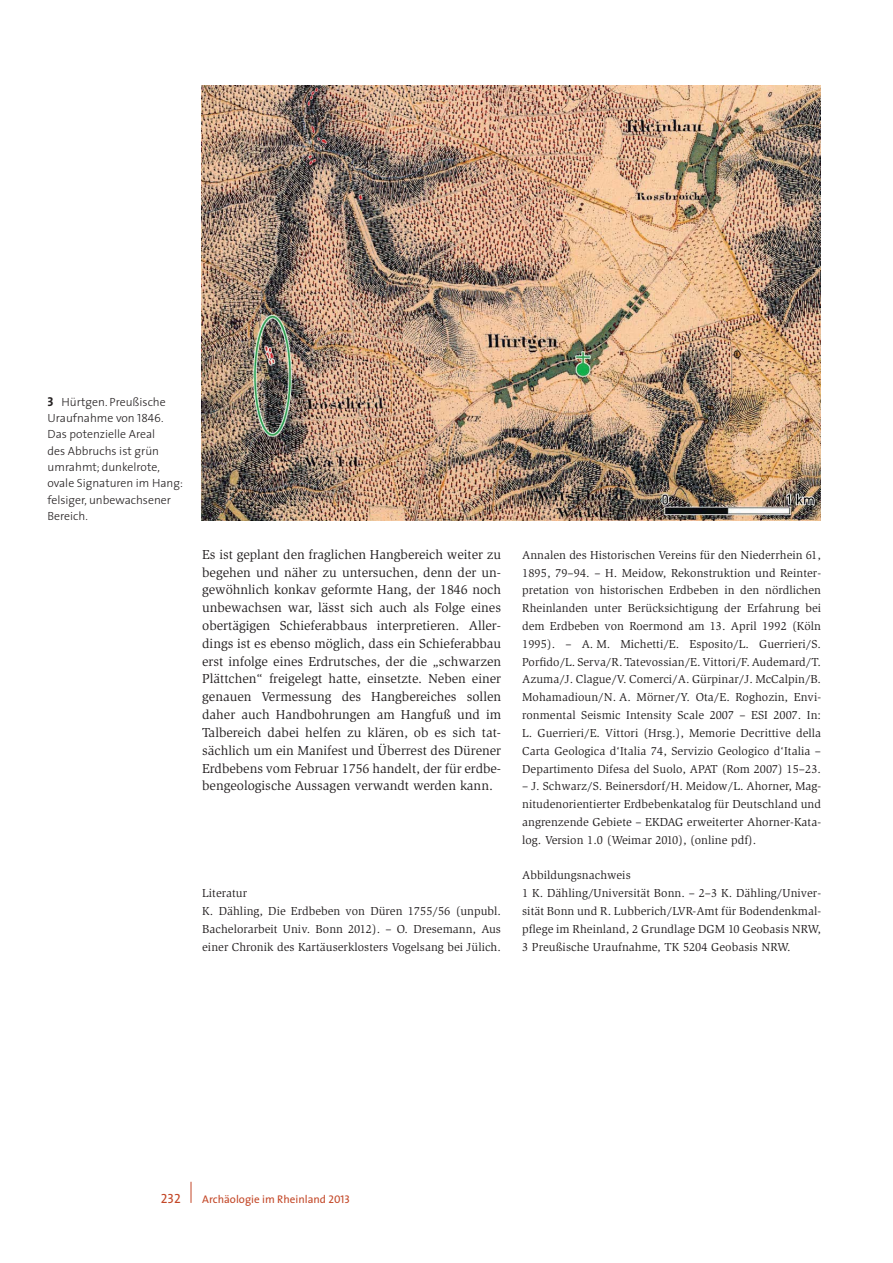
<style>
.page{position:relative;width:893px;height:1263px;background:#fff}
.page>*{position:absolute;margin:0;border:0;box-sizing:border-box;transform-origin:0 0}
.t1{font:13.35px/17.9px "Slimbach";color:#231f20;text-align:justify}
.t2{font:13.35px "The Sans Caps";color:#c34727}
.t3{font:11.85px/17.9px "Slimbach";letter-spacing:.005em;color:#231f20;text-align:justify}
.t4{font:300 11.85px/16.4px "The Sans";color:#231f20}
.t5{font:11.1px "The Sans";color:#c34727}
.s1{font-family:"The Sans Bold Caps";font-weight:400;font-size:12.9px}
.s2{font-family:"The Sans Light Caps";font-weight:400}
.s3{font-family:"The Sans Caps"}
</style>
<div class="page">
<svg style="left:191px;top:1182px;width:1px;height:21px"></svg>
<img style="left:202px;top:86px;width:619px;height:434px">
<p class="t4" style="left:48px;top:395px;width:137px"><span class="s1">3</span> Hürtgen. Preußische<br>Uraufnahme von <span class="s2">1846</span>.<br>Das potenzielle Areal<br>des Abbruchs ist grün umrahmt; dunkelrote, ovale Signaturen im Hang: felsiger, unbewachsener<br>Bereich.</p>
<p class="t1" style="left:202px;top:546px;width:300px">Es ist geplant den fraglichen Hangbereich weiter zu begehen und näher zu untersuchen, denn der un&shy;gewöhnlich konkav geformte Hang, der 1846 noch unbewachsen war, lässt sich auch als Folge eines obertägigen Schieferabbaus interpretieren. Aller&shy;dings ist es ebenso möglich, dass ein Schieferabbau erst infolge eines Erdrutsches, der die „schwarzen Plättchen“ freigelegt hatte, einsetzte. Neben einer genauen Vermessung des Hangbereiches sollen daher auch Handbohrungen am Hangfuß und im Talbereich dabei helfen zu klären, ob es sich tat&shy;sächlich um ein Manifest und Überrest des Dürener Erdbebens vom Februar 1756 handelt, der für erdbe&shy;bengeologische Aussagen verwandt werden kann.</p>
<p class="t3" style="left:202px;top:885px;width:300px;text-align:left">Literatur<br>K. Dähling, Die Erdbeben von Düren 1755/56 (unpubl.<br>Bachelorarbeit Univ. Bonn 2012). – O. Dresemann, Aus einer Chronik des Kartäuserklosters Vogelsang bei Jülich.</p>
<p class="t3" style="left:522px;top:547px;width:300px">Annalen des Historischen Vereins für den Niederrhein 61, 1895, 79–94. – H. Meidow, Rekonstruktion und Reinter&shy;pretation von historischen Erdbeben in den nördlichen Rheinlanden unter Berücksichtigung der Erfahrung bei dem Erdbeben von Roermond am 13. April 1992 (Köln 1995). – A. M. Michetti/E. Esposito/L. Guerrieri/S.<br>Porfido/L. Serva/R. Tatevossian/E. Vittori/F. Audemard/T.<br>Azuma/J. Clague/V. Comerci/A. Gürpinar/J. McCalpin/B.<br>Mohamadioun/N. A. Mörner/Y. Ota/E. Roghozin, Envi&shy;ronmental Seismic Intensity Scale 2007 – ESI 2007. In:<br>L. Guerrieri/E. Vittori (Hrsg.), Memorie Decrittive della Carta Geologica d‘Italia 74, Servizio Geologico d‘Italia – Departimento Difesa del Suolo, APAT (Rom 2007) 15–23.</p>
<p class="t3" style="left:522px;top:778px;width:300px">– J. Schwarz/S. Beinersdorf/H. Meidow/L. Ahorner, Mag&shy;nitudenorientierter Erdbebenkatalog für Deutschland und angrenzende Gebiete – EKDAG erweiterter Ahorner-Kata&shy;log. Version 1.0 (Weimar 2010), (online pdf).</p>
<p class="t3" style="left:522px;top:867px;width:300px;text-align:left">Abbildungsnachweis<br>1 K. Dähling/Universität Bonn. – 2–3 K. Dähling/Univer&shy;sität Bonn und R. Lubberich/LVR-Amt für Bodendenkmal&shy;pflege im Rheinland, 2 Grundlage DGM 10 Geobasis NRW, 3 Preußische Uraufnahme, TK 5204 Geobasis NRW.</p>
<p class="t2" style="left:161px;top:1194px;width:22px">232</p>
<p class="t5" style="left:202px;top:1195px;width:149px">Archäologie im Rheinland <span class="s3">2013</span></p>
</div>
